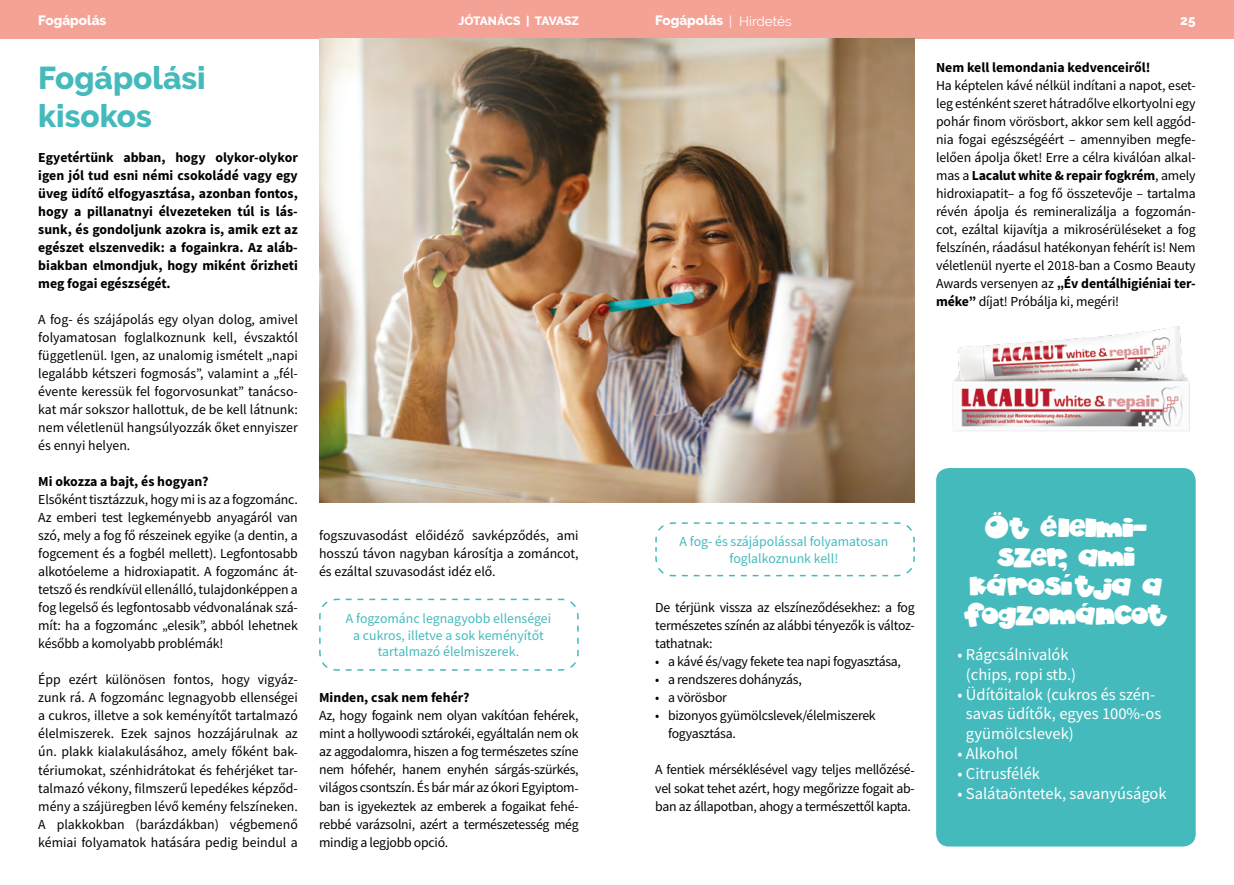
<style>
.page{position:relative;width:1234px;height:885px;background:#fff}
.page>*{position:absolute;margin:0;border:0;box-sizing:border-box;transform-origin:0 0}
.t1{font:800 31.5px/37.8px "Raleway";color:#45babd}
.t2{font:24px/28.8px "aka Dylan Plain";letter-spacing:-.01em;color:#fff;text-align:center}
.t3{font:16.5px/19.8px "Source Sans Pro";color:#fff;text-align:center}
.t4{font:13.8px/18px "Source Sans Pro";letter-spacing:-.02em;color:#000;text-align:justify}
.t5{font:700 13.8px/18px "Source Sans Pro";color:#000;text-align:justify}
.t6{font:13.8px/16.5px "Source Sans Pro";color:#45babd;text-align:center}
.t7{font:800 13.5px "Raleway";color:#fff}
.t8{font:800 12px "Raleway";letter-spacing:-.02em;color:#fff}
.s1{font-weight:400}
.s2{font-weight:700}
</style>
<div class="page">
<div style="left:0;top:0;width:1233px;height:38px;background:#f4a296"></div>
<svg style="left:319px;top:598px;width:260px;height:73px"></svg>
<img style="left:319px;top:38px;width:595px;height:465px">
<svg style="left:655px;top:522px;width:260px;height:55px"></svg>
<div style="left:935px;top:468px;width:260px;height:378px;background:#45babd;border-radius:13px"></div>
<img style="left:953px;top:326px;width:237px;height:106px">
<p class="t7" style="left:38px;top:13px;width:70px">Fogápolás</p>
<p class="t8" style="left:458px;top:14px;width:122px">JÓTANÁCS | TAVASZ</p>
<p class="t7" style="left:655px;top:13px;width:138px">Fogápolás <span class="s1">| Hirdetés</span></p>
<p class="t7" style="left:1179px;top:13px;width:17px">25</p>
<h1 class="t1" style="left:38px;top:59px;width:169px">Fogápolási kisokos</h1>
<p class="t5" style="left:38px;top:148px;width:261px">Egyetértünk abban, hogy olykor-olykor igen jól tud esni némi csokoládé vagy egy üveg üdítő elfogyasztása, azonban fontos, hogy a pillanatnyi élvezeteken túl is lás&shy;sunk, és gondoljunk azokra is, amik ezt az egészet elszenvedik: a fogainkra. Az aláb&shy;biakban elmondjuk, hogy miként őrizheti meg fogai egészségét.</p>
<p class="t4" style="left:38px;top:310px;width:261px">A fog- és szájápolás egy olyan dolog, amivel folyamatosan foglalkoznunk kell, évszaktól függetlenül. Igen, az unalomig ismételt „napi legalább kétszeri fogmosás”, valamint a „fél&shy;évente keressük fel fogorvosunkat” tanácso&shy;kat már sokszor hallottuk, de be kell látnunk: nem véletlenül hangsúlyozzák őket ennyiszer és ennyi helyen.</p>
<p class="t5" style="left:38px;top:472px;width:172px">Mi okozza a bajt, és hogyan?</p>
<p class="t4" style="left:38px;top:490px;width:261px">Elsőként tisztázzuk, hogy mi is az a fogzománc.<br>Az emberi test legkeményebb anyagáról van szó, mely a fog fő részeinek egyike (a dentin, a fogcement és a fogbél mellett). Legfontosabb alkotóeleme a hidroxiapatit. A fogzománc át&shy;tetsző és rendkívül ellenálló, tulajdonképpen a fog legelső és legfontosabb védvonalának szá&shy;mít: ha a fogzománc „elesik”, abból lehetnek később a komolyabb problémák!</p>
<p class="t4" style="left:38px;top:670px;width:261px">Épp ezért különösen fontos, hogy vigyáz&shy;zunk rá. A fogzománc legnagyobb ellenségei a cukros, illetve a sok keményítőt tartalmazó élelmiszerek. Ezek sajnos hozzájárulnak az ún. plakk kialakulásához, amely főként bak&shy;tériumokat, szénhidrátokat és fehérjéket tar&shy;talmazó vékony, filmszerű lepedékes képződ&shy;mény a szájüregben lévő kemény felszíneken.<br>A plakkokban (barázdákban) végbemenő kémiai folyamatok hatására pedig beindul a</p>
<p class="t5" style="left:935px;top:58px;width:216px">Nem kell lemondania kedvenceiről!</p>
<p class="t4" style="left:935px;top:76px;width:261px">Ha képtelen kávé nélkül indítani a napot, eset&shy;leg esténként szeret hátradőlve elkortyolni egy pohár finom vörösbort, akkor sem kell aggód&shy;nia fogai egészségéért ‒ amennyiben megfe&shy;lelően ápolja őket! Erre a célra kiválóan alkal&shy;mas a <span class="s2">Lacalut white &amp; repair fogkrém</span>, amely hidroxiapatit– a fog fő összetevője – tartalma révén ápolja és remineralizálja a fogzomán&shy;cot, ezáltal kijavítja a mikrosérüléseket a fog felszínén, ráadásul hatékonyan fehérít is! Nem véletlenül nyerte el 2018-ban a Cosmo Beauty Awards versenyen az <span class="s2">„Év dentálhigiéniai ter&shy;méke”</span> díjat! Próbálja ki, megéri!</p>
<h2 class="t2" style="left:964px;top:514px;width:205px">ÖT ÉLELMI-<br>SZER, AMI<br>KÁROSÍTJA A<br>FOGZOMÁNCOT</h2>
<p class="t3" style="left:957px;top:644px;width:120px">• Rágcsálnivalók (chips, ropi stb.)</p>
<p class="t3" style="left:965px;top:684px;width:197px;text-align:left;text-indent:-8px">• Üdítőitalok (cukros és szén&shy;savas üdítők, egyes 100%-os gyümölcslevek)</p>
<p class="t3" style="left:957px;top:743px;width:62px">• Alkohol</p>
<p class="t3" style="left:957px;top:763px;width:84px">• Citrusfélék</p>
<p class="t3" style="left:957px;top:783px;width:211px">• Salátaöntetek, savanyúságok</p>
<p class="t4" style="left:319px;top:526px;width:261px">fogszuvasodást előidéző savképződés, ami hosszú távon nagyban károsítja a zománcot, és ezáltal szuvasodást idéz elő.</p>
<p class="t6" style="left:679px;top:533px;width:210px">A fog- és szájápolással folyamatosan foglalkoznunk kell!</p>
<p class="t6" style="left:346px;top:610px;width:207px">A fogzománc legnagyobb ellenségei a cukros, illetve a sok keményítőt tartalmazó élelmiszerek.</p>
<p class="t4" style="left:655px;top:598px;width:261px">De térjünk vissza az elszíneződésekhez: a fog természetes színén az alábbi tényezők is változ&shy;tathatnak:</p>
<p class="t4" style="left:655px;top:652px;width:247px">• a kávé és/vagy fekete tea napi fogyasztása,</p>
<p class="t4" style="left:655px;top:670px;width:148px">• a rendszeres dohányzás,</p>
<p class="t4" style="left:655px;top:688px;width:73px">• a vörösbor</p>
<p class="t4" style="left:668px;top:706px;width:209px;text-indent:-13px">• bizonyos gyümölcslevek/élelmiszerek fogyasztása.</p>
<p class="t4" style="left:655px;top:760px;width:261px">A fentiek mérséklésével vagy teljes mellőzésé&shy;vel sokat tehet azért, hogy megőrizze fogait ab&shy;ban az állapotban, ahogy a természettől kapta.</p>
<p class="t5" style="left:319px;top:688px;width:152px">Minden, csak nem fehér?</p>
<p class="t4" style="left:319px;top:706px;width:261px">Az, hogy fogaink nem olyan vakítóan fehérek, mint a hollywoodi sztárokéi, egyáltalán nem ok az aggodalomra, hiszen a fog természetes színe nem hófehér, hanem enyhén sárgás-szürkés, világos csontszín. És bár már az ókori Egyiptom&shy;ban is igyekeztek az emberek a fogaikat fehé&shy;rebbé varázsolni, azért a természetesség még mindig a legjobb opció.</p>
</div>
